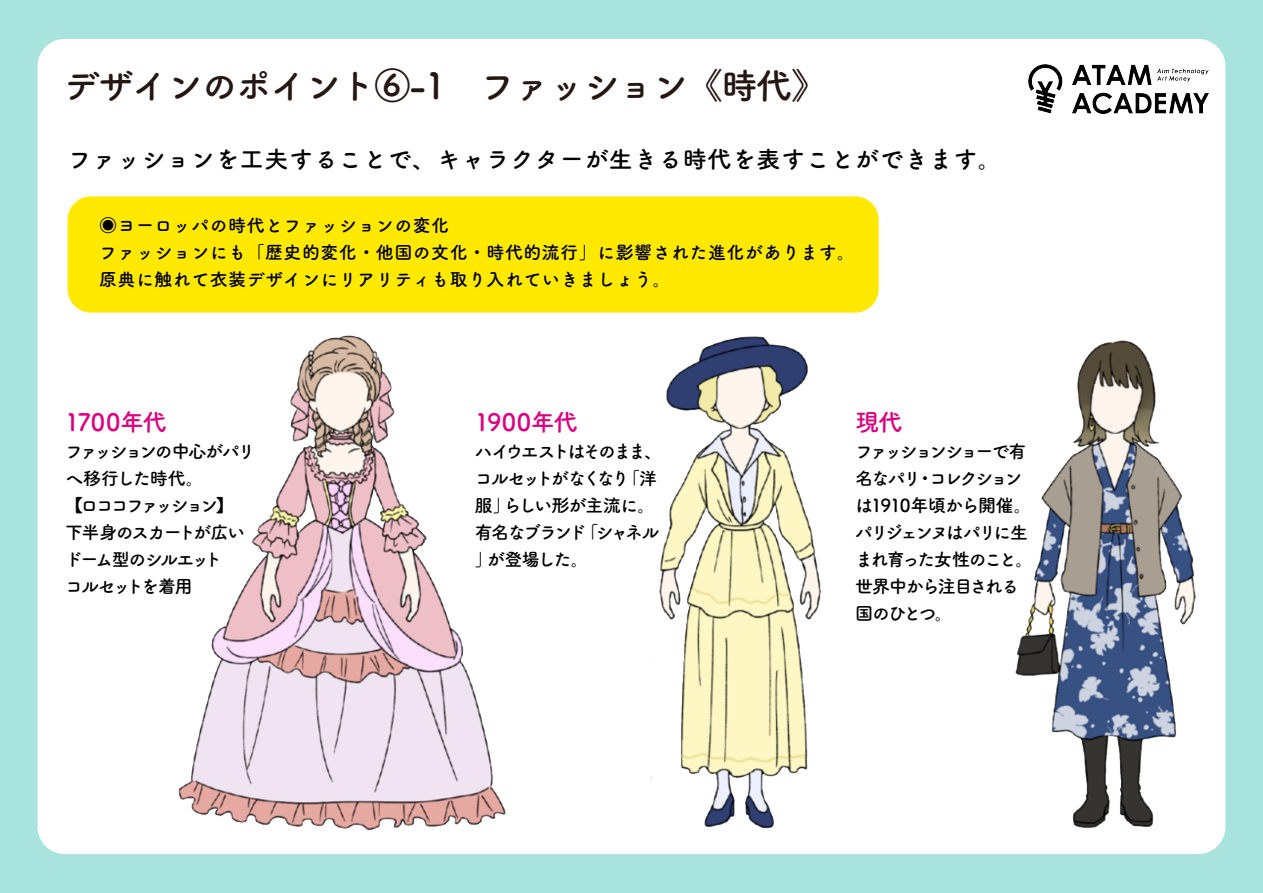
<style>
.page{position:relative;width:1263px;height:893px;background:#a9e3dd}
.page>*{position:absolute;margin:0;border:0;box-sizing:border-box;transform-origin:0 0}
.t1{font:36px "Tsuku A Rd Gothic Std B";letter-spacing:-.04em;color:#241613}
.t2{font:24px "Tsuku A Rd Gothic Std B";letter-spacing:.025em;color:#000}
.t3{font:24px "Tsuku A Rd Gothic Std B";letter-spacing:-.02em;color:#dc007f}
.t4{font:18px/27px "Tsuku A Rd Gothic Std B";letter-spacing:-.12em;color:#000}
.t5{font:18px/27px "Tsuku A Rd Gothic Std B";letter-spacing:.025em;color:#000}
</style>
<div class="page">
<div style="left:38px;top:39px;width:1187px;height:815px;background:#fff;border-radius:27px"></div>
<div style="left:68px;top:197px;width:810px;height:115px;background:#ffe900;border-radius:23px"></div>
<div style="left:68px;top:196px;width:811px;height:117px;border:2px solid #ffe900;border-radius:23px"></div>
<img style="left:1028px;top:64px;width:180px;height:50px">
<img style="left:178px;top:335px;width:328px;height:496px">
<img style="left:650px;top:336px;width:171px;height:493px">
<img style="left:1015px;top:340px;width:181px;height:488px">
<h1 class="t1" style="left:63px;top:58px;width:765px">デザインのポイント⑥-1　ファッション《時代》</h1>
<h2 class="t2" style="left:68px;top:141px;width:936px">ファッションを工夫することで、キャラクターが生きる時代を表すことができます。</h2>
<p class="t5" style="left:99px;top:211px;width:758px">◉ヨーロッパの時代とファッションの変化<br>ファッションにも「歴史的変化・他国の文化・時代的流行」に影響された進化があります。原典に触れて衣装デザインにリアリティも取り入れていきましょう。</p>
<h2 class="t3" style="left:65px;top:403px;width:103px">1700年代</h2>
<p class="t4" style="left:65px;top:436px;width:192px">ファッションの中心がパリへ移行した時代。<br>【ロココファッション】下半身のスカートが広いドーム型のシルエット<br>コルセットを着用</p>
<h2 class="t3" style="left:475px;top:403px;width:104px">1900年代</h2>
<p class="t4" style="left:475px;top:436px;width:189px">ハイウエストはそのまま、コルセットがなくなり「洋服」らしい形が主流に。有名なブランド「シャネル」が登場した。</p>
<h2 class="t3" style="left:855px;top:403px;width:49px">現代</h2>
<p class="t4" style="left:855px;top:436px;width:180px">ファッションショーで有名なパリ・コレクションは1910年頃から開催。パリジェンヌはパリに生まれ育った女性のこと。世界中から注目される国のひとつ。</p>
</div>
